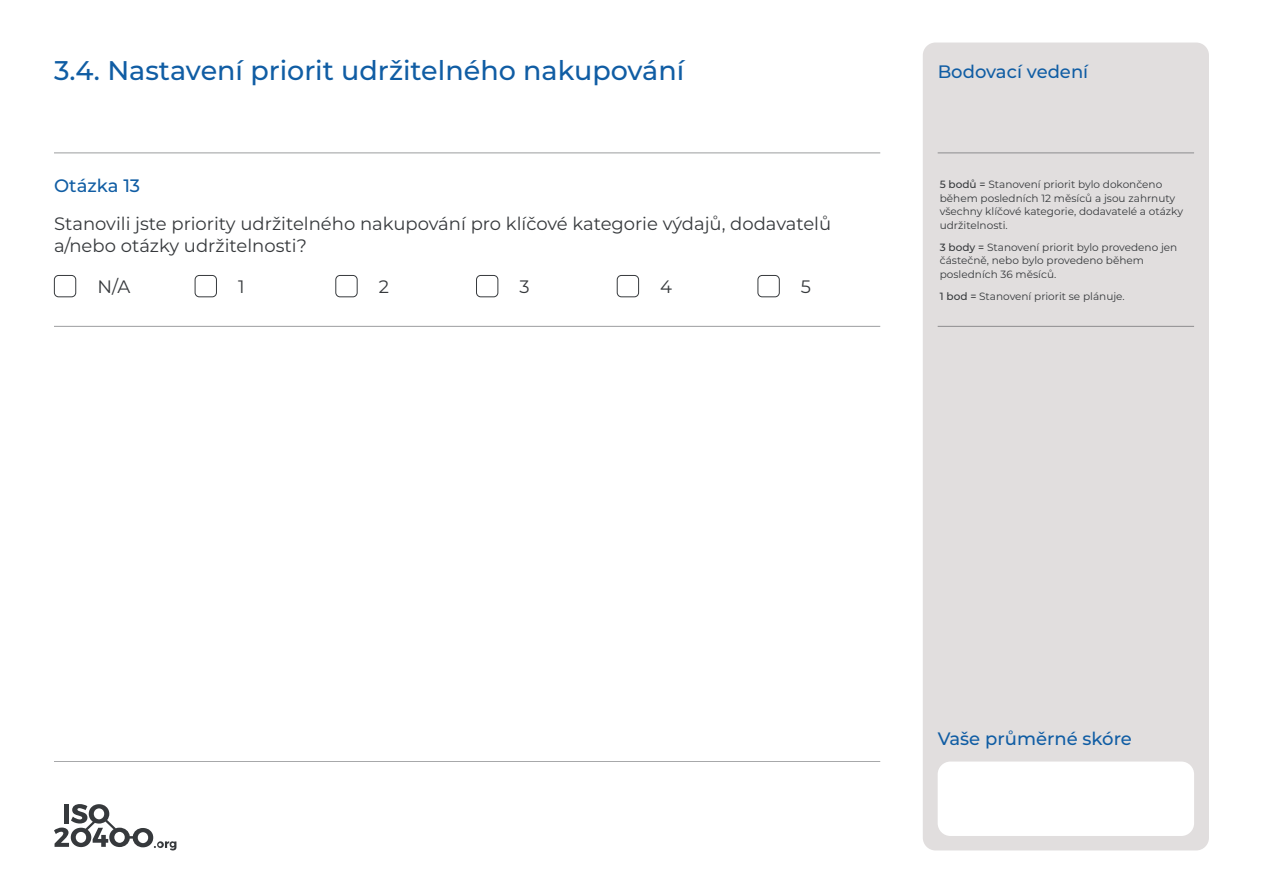
<style>
.page{position:relative;width:1263px;height:893px;background:#fff}
.page>*{position:absolute;margin:0;border:0;box-sizing:border-box;transform-origin:0 0}
.Section_Titles{font:500 27px "Montserrat";color:#105da4}
.Question{font:18px/21.6px "Montserrat";color:#36393c}
.Section_Titles-2{font:500 18px "Montserrat";color:#105da4}
.Question_No{font:500 18px "Montserrat";color:#105da4}
.Answers{font:18px "Montserrat";color:#36393c}
.Guidance{font:10.5px/13.5px "Montserrat";color:#36393c}
.s1{font-weight:500}
</style>
<div class="page">
<hr style="left:54px;top:761px;width:826px;height:1px;background:#36393c">
<svg style="left:54px;top:804px;width:122px;height:46px"></svg>
<div style="left:923px;top:43px;width:286px;height:807px;background:#e1dede;border-radius:13px"></div>
<div style="left:54px;top:275px;width:22px;height:22px;border:1px solid #36393c;border-radius:4px"></div>
<div style="left:757px;top:275px;width:23px;height:22px;border:1px solid #36393c;border-radius:4px"></div>
<div style="left:617px;top:275px;width:22px;height:22px;border:1px solid #36393c;border-radius:4px"></div>
<div style="left:476px;top:275px;width:22px;height:22px;border:1px solid #36393c;border-radius:4px"></div>
<div style="left:335px;top:275px;width:23px;height:22px;border:1px solid #36393c;border-radius:4px"></div>
<div style="left:195px;top:275px;width:22px;height:22px;border:1px solid #36393c;border-radius:4px"></div>
<div style="left:938px;top:761px;width:256px;height:75px;background:#fff;border-radius:13px"></div>
<hr style="left:54px;top:153px;width:826px;height:1px;background:#36393c">
<hr style="left:54px;top:326px;width:826px;height:1px;background:#36393c">
<hr style="left:938px;top:153px;width:256px;height:1px;background:#36393c">
<hr style="left:938px;top:326px;width:256px;height:1px;background:#36393c">
<p class="Section_Titles" style="left:54px;top:52px;width:632px">3.4. Nastavení priorit udržitelného nakupování</p>
<p class="Question_No" style="left:54px;top:173px;width:88px">Otázka 13</p>
<p class="Question" style="left:54px;top:213px;width:779px">Stanovili jste priority udržitelného nakupování pro klíčové kategorie výdajů, dodavatelů a/nebo otázky udržitelnosti?</p>
<p class="Answers" style="left:97px;top:274px;width:34px">N/A</p>
<p class="Answers" style="left:238px;top:274px;width:8px">1</p>
<p class="Answers" style="left:379px;top:274px;width:12px">2</p>
<p class="Answers" style="left:519px;top:274px;width:12px">3</p>
<p class="Answers" style="left:660px;top:274px;width:13px">4</p>
<p class="Answers" style="left:801px;top:274px;width:12px">5</p>
<p class="Section_Titles-2" style="left:938px;top:59px;width:152px">Bodovací vedení</p>
<p class="Guidance" style="left:940px;top:177px;width:245px"><span class="s1">5 bodů =</span> Stanovení priorit bylo dokončeno během posledních 12 měsíců a jsou zahrnuty všechny klíčové kategorie, dodavatelé a otázky udržitelnosti.</p>
<p class="Guidance" style="left:940px;top:240px;width:239px"><span class="s1">3 body =</span> Stanovení priorit bylo provedeno jen částečně, nebo bylo provedeno během posledních 36 měsíců.</p>
<p class="Guidance" style="left:940px;top:289px;width:187px"><span class="s1">1 bod =</span> Stanovení priorit se plánuje.</p>
<p class="Section_Titles-2" style="left:938px;top:726px;width:196px">Vaše průměrné skóre</p>
</div>
